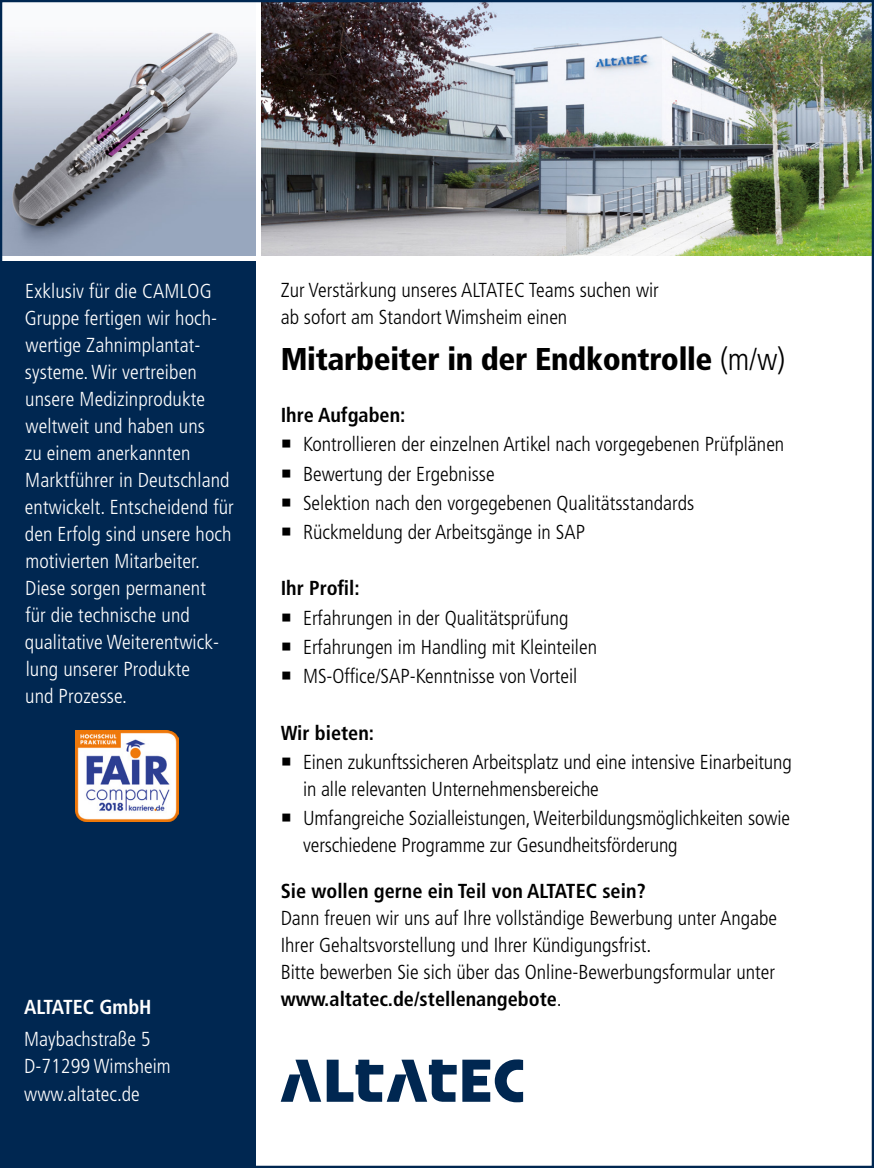
<style>
.page{position:relative;width:874px;height:1168px;background:#fff}
.page>*{position:absolute;margin:0;border:0;box-sizing:border-box;transform-origin:0 0}
.t1{font:900 condensed 31.5px "Frutiger LT Std";letter-spacing:-.01em;color:#000}
.t2{font:300 condensed 20.25px/27px "Frutiger LT Std";color:#000}
.t3{font:300 condensed 20.25px/27px "Frutiger LT Std";letter-spacing:.005em;color:#fff}
.t4{font:700 condensed 20.25px "Frutiger LT Std";color:#000}
.t5{font:700 condensed 20.25px "Frutiger LT Std";color:#fff}
.s1{font-weight:300}
.s2{font-weight:700}
</style>
<div class="page">
<div style="left:0;top:261px;width:255px;height:906px;background:#002751"></div>
<img style="left:3px;top:32px;width:252px;height:223px">
<img style="left:76px;top:730px;width:102px;height:91px">
<svg style="left:281px;top:1059px;width:40px;height:42px"></svg>
<svg style="left:327px;top:1059px;width:196px;height:43px"></svg>
<img style="left:261px;top:3px;width:610px;height:252px">
<p class="t3" style="left:25px;top:277px;width:211px">Exklusiv für die CAMLOG<br>Gruppe fertigen wir hoch&shy;wertige Zahnimplantat&shy;systeme. Wir vertreiben unsere Medizinprodukte weltweit und haben uns<br>zu einem anerkannten<br>Marktführer in Deutschland entwickelt. Entscheidend für den Erfolg sind unsere hoch motivierten Mitarbeiter.<br>Diese sorgen permanent<br>für die technische und qualitative Weiterentwick&shy;lung unserer Produkte<br>und Prozesse.</p>
<p class="t2" style="left:281px;top:277px;width:380px">Zur Verstärkung unseres ALTATEC Teams suchen wir ab sofort am Standort Wimsheim einen</p>
<h1 class="t1" style="left:281px;top:340px;width:506px">Mitarbeiter in der Endkontrolle <span class="s1">(m/w)</span></h1>
<p class="t4" style="left:281px;top:403px;width:126px">Ihre Aufgaben:</p>
<p class="t2" style="left:281px;top:431px;width:505px">○ Kontrollieren der einzelnen Artikel nach vorgegebenen Prüfplänen</p>
<p class="t2" style="left:281px;top:460px;width:215px">○ Bewertung der Ergebnisse</p>
<p class="t2" style="left:281px;top:489px;width:415px">○ Selektion nach den vorgegebenen Qualitätsstandards</p>
<p class="t2" style="left:281px;top:519px;width:306px">○ Rückmeldung der Arbeitsgänge in SAP</p>
<p class="t4" style="left:281px;top:576px;width:80px">Ihr Profil:</p>
<p class="t2" style="left:281px;top:604px;width:289px">○ Erfahrungen in der Qualitätsprüfung</p>
<p class="t2" style="left:281px;top:633px;width:318px">○ Erfahrungen im Handling mit Kleinteilen</p>
<p class="t2" style="left:281px;top:663px;width:298px">○ MS-Office/SAP-Kenntnisse von Vorteil</p>
<p class="t5" style="left:24px;top:994px;width:129px">ALTATEC GmbH</p>
<p class="t3" style="left:24px;top:1025px;width:148px">Maybachstraße 5<br>D-71299 Wimsheim www.altatec.de</p>
<p class="t4" style="left:281px;top:720px;width:95px">Wir bieten:</p>
<p class="t2" style="left:303px;top:748px;width:490px;text-indent:-22px">○ Einen zukunftssicheren Arbeitsplatz und eine intensive Einarbeitung in alle relevanten Unternehmensbereiche</p>
<p class="t2" style="left:303px;top:804px;width:488px;text-indent:-22px">○ Umfangreiche Sozialleistungen, Weiterbildungsmöglichkeiten sowie verschiedene Programme zur Gesundheitsförderung</p>
<p class="t4" style="left:281px;top:879px;width:367px">Sie wollen gerne ein Teil von ALTATEC sein?</p>
<p class="t2" style="left:281px;top:904px;width:498px">Dann freuen wir uns auf Ihre vollständige Bewerbung unter Angabe Ihrer Gehaltsvorstellung und Ihrer Kündigungsfrist.<br>Bitte bewerben Sie sich über das Online-Bewerbungsformular unter <span class="s2">www.altatec.de/stellenangebote</span>.</p>
</div>
